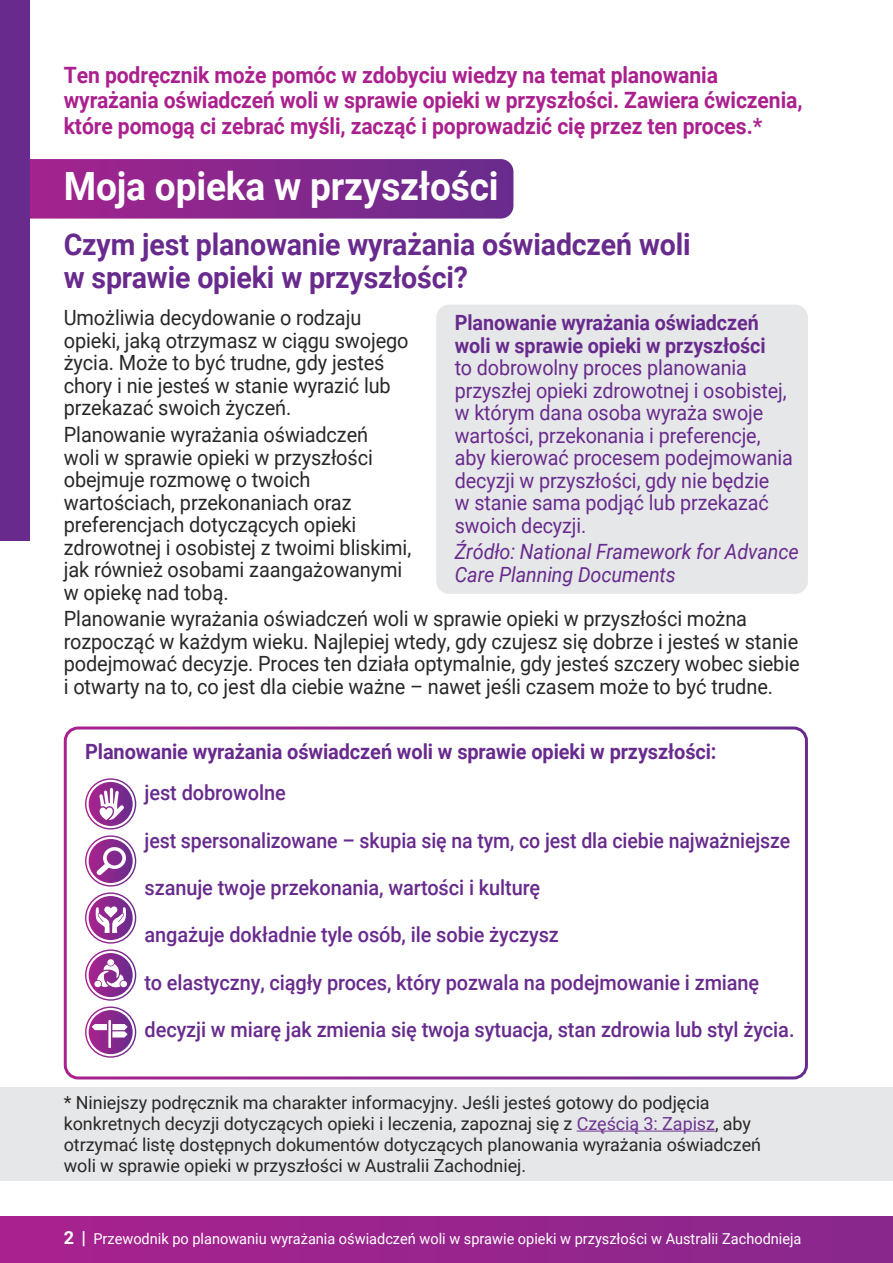
<style>
.page{position:relative;width:893px;height:1263px;background:#fff}
.page>*{position:absolute;margin:0;border:0;box-sizing:border-box;transform-origin:0 0}
.t1{font:700 39px "Roboto";letter-spacing:-.005em;color:#fff;scale:.95 1}
.t2{font:700 30px/33px "Roboto";letter-spacing:-.005em;color:#682b8d;scale:.95 1}
.t3{font:700 22.5px/25.5px "Roboto";letter-spacing:-.005em;color:#aa218e;scale:.94 1}
.t4{font:21px/22.5px "Roboto";letter-spacing:-.005em;color:#292829;scale:.95 1}
.t5{font:21px/22.5px "Roboto";letter-spacing:-.005em;color:#682b8d;scale:.94 1}
.t6{font:500 21px "Roboto";letter-spacing:-.005em;color:#682b8d;scale:.95 1}
.t7{font:500 21px "Roboto";letter-spacing:-.005em;color:#682b8d;scale:.93 1}
.t8{font:700 21px "Roboto";letter-spacing:-.005em;color:#682b8d;scale:.95 1}
.t9{font:700 21px/22.5px "Roboto";letter-spacing:-.005em;color:#682b8d;scale:.94 1}
.t10{font:italic 21px/22.5px "Roboto";letter-spacing:-.005em;color:#682b8d;scale:.94 1}
.t11{font:18px/21px "Roboto";letter-spacing:-.005em;color:#292829}
.t12{font:15px "Roboto";color:#fff}
.s1{color:#6d3590}
.s2{font-weight:700;font-size:18px}
</style>
<div class="page">
<div style="left:0;top:1216px;width:893px;height:47px;background:linear-gradient(to right,#a9218e,#88288d)"></div>
<svg style="left:30px;top:159px;width:483px;height:60px;background:#87298e"></svg>
<div style="left:0;top:1087px;width:893px;height:94px;background:#e6e7e8"></div>
<hr style="left:577px;top:1130px;width:138px;height:1px;background:#6d3590">
<div style="left:64px;top:726px;width:744px;height:353px;border:3px solid #fff;border-radius:13px"></div>
<svg style="left:89px;top:782px;width:44px;height:44px"></svg>
<div style="left:85px;top:778px;width:51px;height:51px;border:1px solid #fff;border-radius:50%"></div>
<svg style="left:89px;top:839px;width:44px;height:44px"></svg>
<div style="left:85px;top:835px;width:51px;height:52px;border:1px solid #fff;border-radius:50%"></div>
<svg style="left:89px;top:896px;width:44px;height:44px"></svg>
<div style="left:85px;top:892px;width:51px;height:52px;border:1px solid #fff;border-radius:50%"></div>
<svg style="left:89px;top:953px;width:44px;height:44px"></svg>
<div style="left:85px;top:949px;width:51px;height:52px;border:1px solid #fff;border-radius:50%"></div>
<svg style="left:89px;top:1010px;width:44px;height:44px"></svg>
<div style="left:85px;top:1006px;width:51px;height:52px;border:1px solid #fff;border-radius:50%"></div>
<svg style="left:99px;top:788px;width:25px;height:32px"></svg>
<svg style="left:97px;top:847px;width:29px;height:28px"></svg>
<svg style="left:95px;top:906px;width:32px;height:27px"></svg>
<svg style="left:92px;top:1020px;width:36px;height:28px"></svg>
<svg style="left:94px;top:959px;width:33px;height:28px"></svg>
<div style="left:0;top:0;width:30px;height:540px;background:#682b8d"></div>
<div style="left:436px;top:305px;width:372px;height:289px;background:#e6e7e8;border-radius:13px"></div>
<p class="t3" style="left:64px;top:61px;width:787px">Ten podręcznik może pomóc w zdobyciu wiedzy na temat planowania wyrażania oświadczeń woli w sprawie opieki w przyszłości. Zawiera ćwiczenia, które pomogą ci zebrać myśli, zacząć i poprowadzić cię przez ten proces.*</p>
<h1 class="t1" style="left:64px;top:158px;width:459px">Moja opieka w przyszłości</h1>
<h2 class="t2" style="left:64px;top:227px;width:661px">Czym jest planowanie wyrażania oświadczeń woli w sprawie opieki w przyszłości?</h2>
<p class="t4" style="left:64px;top:306px;width:364px">Umożliwia decydowanie o rodzaju opieki, jaką otrzymasz w ciągu swojego życia. Może to być trudne, gdy jesteś chory i nie jesteś w stanie wyrazić lub przekazać swoich życzeń.</p>
<p class="t4" style="left:64px;top:423px;width:367px">Planowanie wyrażania oświadczeń<br>woli w sprawie opieki w przyszłości obejmuje rozmowę o twoich wartościach, przekonaniach oraz preferencjach dotyczących opieki zdrowotnej i osobistej z twoimi bliskimi, jak również osobami zaangażowanymi w opiekę nad tobą.</p>
<p class="t4" style="left:64px;top:607px;width:776px">Planowanie wyrażania oświadczeń woli w sprawie opieki w przyszłości można rozpocząć w każdym wieku. Najlepiej wtedy, gdy czujesz się dobrze i jesteś w stanie podejmować decyzje. Proces ten działa optymalnie, gdy jesteś szczery wobec siebie i otwarty na to, co jest dla ciebie ważne – nawet jeśli czasem może to być trudne.</p>
<p class="t9" style="left:455px;top:311px;width:332px">Planowanie wyrażania oświadczeń woli w sprawie opieki w przyszłości</p>
<p class="t5" style="left:455px;top:356px;width:361px">to dobrowolny proces planowania przyszłej opieki zdrowotnej i osobistej, w którym dana osoba wyraża swoje wartości, przekonania i preferencje, aby kierować procesem podejmowania decyzji w przyszłości, gdy nie będzie<br>w stanie sama podjąć lub przekazać swoich decyzji.</p>
<p class="t10" style="left:455px;top:540px;width:367px">Źródło: National Framework for Advance<br>Care Planning Documents</p>
<p class="t8" style="left:85px;top:737px;width:666px">Planowanie wyrażania oświadczeń woli w sprawie opieki w przyszłości:</p>
<p class="t6" style="left:145px;top:778px;width:150px">jest dobrowolne</p>
<p class="t7" style="left:145px;top:825px;width:696px">jest spersonalizowane – skupia się na tym, co jest dla ciebie najważniejsze</p>
<p class="t6" style="left:145px;top:873px;width:418px">szanuje twoje przekonania, wartości i kulturę</p>
<p class="t6" style="left:145px;top:920px;width:438px">angażuje dokładnie tyle osób, ile sobie życzysz</p>
<p class="t6" style="left:145px;top:968px;width:649px">to elastyczny, ciągły proces, który pozwala na podejmowanie i zmianę</p>
<p class="t6" style="left:145px;top:1015px;width:686px">decyzji w miarę jak zmienia się twoja sytuacja, stan zdrowia lub styl życia.</p>
<p class="t11" style="left:64px;top:1091px;width:699px">* Niniejszy podręcznik ma charakter informacyjny. Jeśli jesteś gotowy do podjęcia konkretnych decyzji dotyczących opieki i leczenia, zapoznaj się z <span class="s1">Częścią 3: Zapisz</span>, aby otrzymać listę dostępnych dokumentów dotyczących planowania wyrażania oświadczeń woli w sprawie opieki w przyszłości w Australii Zachodniej.</p>
<p class="t12" style="left:64px;top:1228px;width:739px"><span class="s2">2 |</span> Przewodnik po planowaniu wyrażania oświadczeń woli w sprawie opieki w przyszłości w Australii Zachodnieja</p>
</div>
